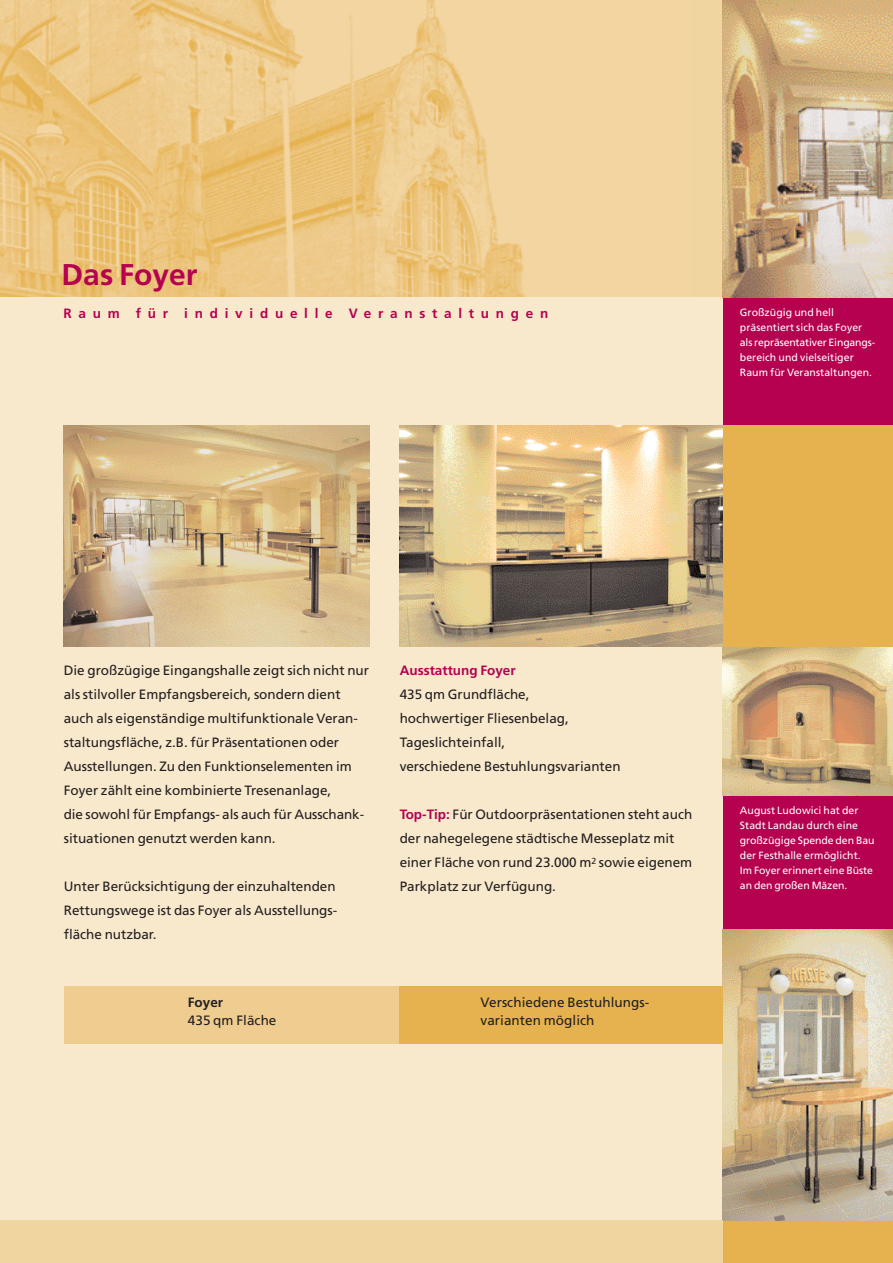
<style>
.page{position:relative;width:893px;height:1263px;background:#fff}
.page>*{position:absolute;margin:0;border:0;box-sizing:border-box;transform-origin:0 0}
.t1{font:700 30px "Frutiger";color:#b5014f}
.t2{font:13.5px/24px "Frutiger";color:#231f20}
.t3{font:700 13.5px "Frutiger";letter-spacing:.5em;color:#b5014f}
.t4{font:700 13.5px "Frutiger";color:#b5014f}
.t5{font:700 13.5px "Frutiger";color:#231f20}
.t6{font:10.5px/15px "Frutiger";letter-spacing:.005em;color:#fff}
.s1{font-weight:700;color:#b5014f}
</style>
<div class="page">
<div style="left:0;top:0;width:723px;height:298px;background:#f1d5a1"></div>
<img style="left:0;top:0;width:690px;height:298px">
<div style="left:723px;top:0;width:170px;height:1263px;background:#b5014f"></div>
<div style="left:0;top:298px;width:723px;height:965px;background:#f8e9cd"></div>
<img style="left:723px;top:0;width:170px;height:298px">
<img style="left:723px;top:646px;width:170px;height:149px">
<div style="left:723px;top:1220px;width:170px;height:43px;background:#e5b24f"></div>
<div style="left:723px;top:425px;width:170px;height:221px;background:#e5b24f"></div>
<img style="left:64px;top:425px;width:306px;height:221px">
<img style="left:400px;top:425px;width:323px;height:221px">
<img style="left:723px;top:929px;width:170px;height:291px">
<div style="left:64px;top:986px;width:336px;height:58px;background:#efcd91"></div>
<div style="left:400px;top:986px;width:323px;height:58px;background:#e5b24f"></div>
<div style="left:0;top:1220px;width:723px;height:43px;background:#f1d5a1"></div>
<h1 class="t1" style="left:62px;top:262px;width:137px">Das Foyer</h1>
<p class="t3" style="left:63px;top:307px;width:486px">Raum für individuelle Veranstaltungen</p>
<p class="t6" style="left:740px;top:306px;width:137px">Großzügig und hell präsentiert sich das Foyer als repräsentativer Eingangs&shy;bereich und vielseitiger<br>Raum für Veranstaltungen.</p>
<p class="t2" style="left:64px;top:660px;width:307px">Die großzügige Eingangshalle zeigt sich nicht nur als stilvoller Empfangsbereich, sondern dient auch als eigenständige multifunktionale Veran&shy;staltungsfläche, z.B. für Präsentationen oder Ausstellungen. Zu den Funktionselementen im Foyer zählt eine kombinierte Tresenanlage,<br>die sowohl für Empfangs- als auch für Ausschank&shy;situationen genutzt werden kann.</p>
<p class="t2" style="left:64px;top:876px;width:275px;text-align:justify">Unter Berücksichtigung der einzuhaltenden Rettungswege ist das Foyer als Ausstellungs&shy;fläche nutzbar.</p>
<p class="t5" style="left:188px;top:997px;width:37px">Foyer</p>
<p class="t2" style="left:188px;top:1009px;width:90px">435 qm Fläche</p>
<p class="t4" style="left:400px;top:665px;width:117px">Ausstattung Foyer</p>
<p class="t2" style="left:400px;top:684px;width:222px">435 qm Grundfläche,<br>hochwertiger Fliesenbelag,<br>Tageslichteinfall,<br>verschiedene Bestuhlungsvarianten</p>
<p class="t2" style="left:400px;top:804px;width:294px"><span class="s1">Top-Tip:</span> Für Outdoorpräsentationen steht auch der nahegelegene städtische Messeplatz mit einer Fläche von rund 23.000 m<sup>2</sup> sowie eigenem Parkplatz zur Verfügung.</p>
<p class="t2" style="left:480px;top:994px;width:170px;line-height:18px">Verschiedene Bestuhlungs&shy;varianten möglich</p>
<p class="t6" style="left:740px;top:803px;width:136px">August Ludowici hat der<br>Stadt Landau durch eine großzügige Spende den Bau der Festhalle ermöglicht.<br>Im Foyer erinnert eine Büste an den großen Mäzen.</p>
</div>
